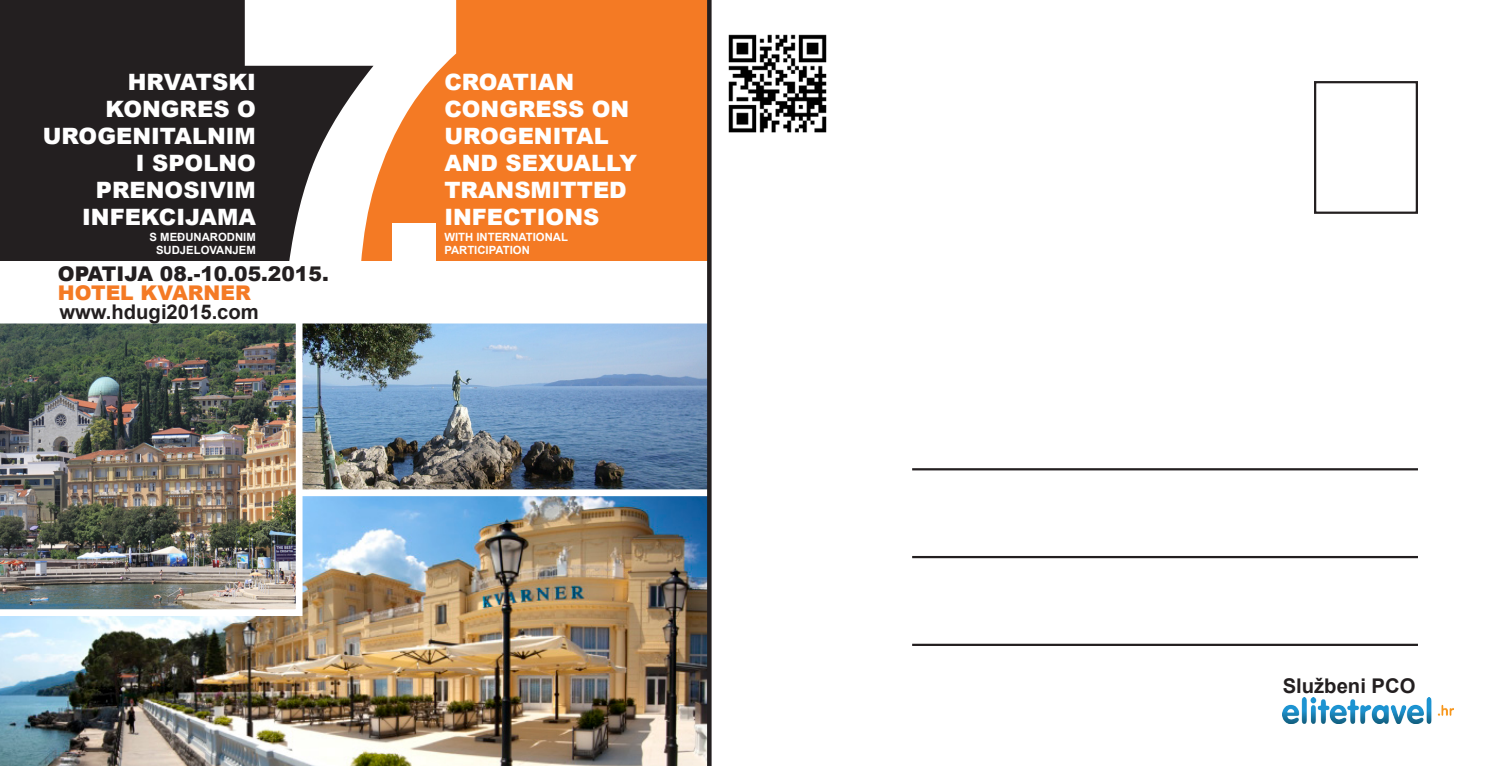
<style>
.page{position:relative;width:1499px;height:766px;background:#fff}
.page>*{position:absolute;margin:0;border:0;box-sizing:border-box;transform-origin:0 0}
.t1{font:900 207px "Arial";color:#fff}
.t2{font:900 22.5px/27px "Arial";color:#fff}
.t3{font:700 20.25px "Arial";color:#231f20}
.t4{font:900 20.25px "Arial";color:#231f20}
.t5{font:900 20.25px "Arial";color:#f47a24}
.t6{font:700 11.25px/13.5px "Arial";color:#fff}
</style>
<div class="page">
<div style="left:314px;top:0;width:395px;height:261px;background:#f47a24"></div>
<div style="left:1314px;top:81px;width:104px;height:133px;border:2px solid #231f20"></div>
<hr style="left:912px;top:468px;width:506px;height:2px;background:#231f20">
<hr style="left:912px;top:555px;width:506px;height:3px;background:#231f20">
<hr style="left:912px;top:643px;width:506px;height:2px;background:#231f20">
<div style="left:0;top:0;width:314px;height:261px;background:#231f20"></div>
<img style="left:1283px;top:697px;width:170px;height:25px">
<img style="left:728px;top:34px;width:99px;height:99px">
<img style="left:302px;top:324px;width:405px;height:165px">
<div style="left:219px;top:316px;width:496px;height:262px;border:7px solid #fff"></div>
<svg style="left:245px;top:0;width:211px;height:261px"></svg>
<img style="left:0;top:489px;width:715px;height:276px">
<div style="left:707px;top:0;width:5px;height:765px;background:#231f20"></div>
<img style="left:0;top:316px;width:302px;height:300px">
<p class="t2" style="left:128px;top:68px;width:130px">HRVATSKI</p>
<p class="t2" style="left:105px;top:95px;width:152px">KONGRES O</p>
<p class="t2" style="left:43px;top:122px;width:215px">UROGENITALNIM</p>
<p class="t2" style="left:136px;top:149px;width:121px">I SPOLNO</p>
<p class="t2" style="left:96px;top:176px;width:161px">PRENOSIVIM</p>
<p class="t2" style="left:82px;top:203px;width:175px">INFEKCIJAMA</p>
<p class="t6" style="left:150px;top:230px;width:108px">S MEĐUNARODNIM</p>
<p class="t6" style="left:156px;top:244px;width:101px">SUDJELOVANJEM</p>
<p class="t4" style="left:58px;top:259px;width:272px">OPATIJA 08.-10.05.2015.</p>
<p class="t5" style="left:58px;top:277px;width:194px">HOTEL KVARNER</p>
<p class="t3" style="left:59px;top:297px;width:201px">www.hdugi2015.com</p>
<p class="t2" style="left:444px;top:68px;width:131px">CROATIAN</p>
<p class="t2" style="left:444px;top:95px;width:186px">CONGRESS ON</p>
<p class="t2" style="left:444px;top:122px;width:194px">UROGENITAL<br>AND SEXUALLY</p>
<p class="t2" style="left:444px;top:176px;width:184px">TRANSMITTED</p>
<p class="t2" style="left:444px;top:203px;width:156px">INFECTIONS</p>
<p class="t1" style="left:380px;top:40px;width:70px">.</p>
<p class="t6" style="left:444px;top:230px;width:125px">WITH INTERNATIONAL<br>PARTICIPATION</p>
<p class="t3" style="left:1283px;top:671px;width:134px">Službeni PCO</p>
</div>
